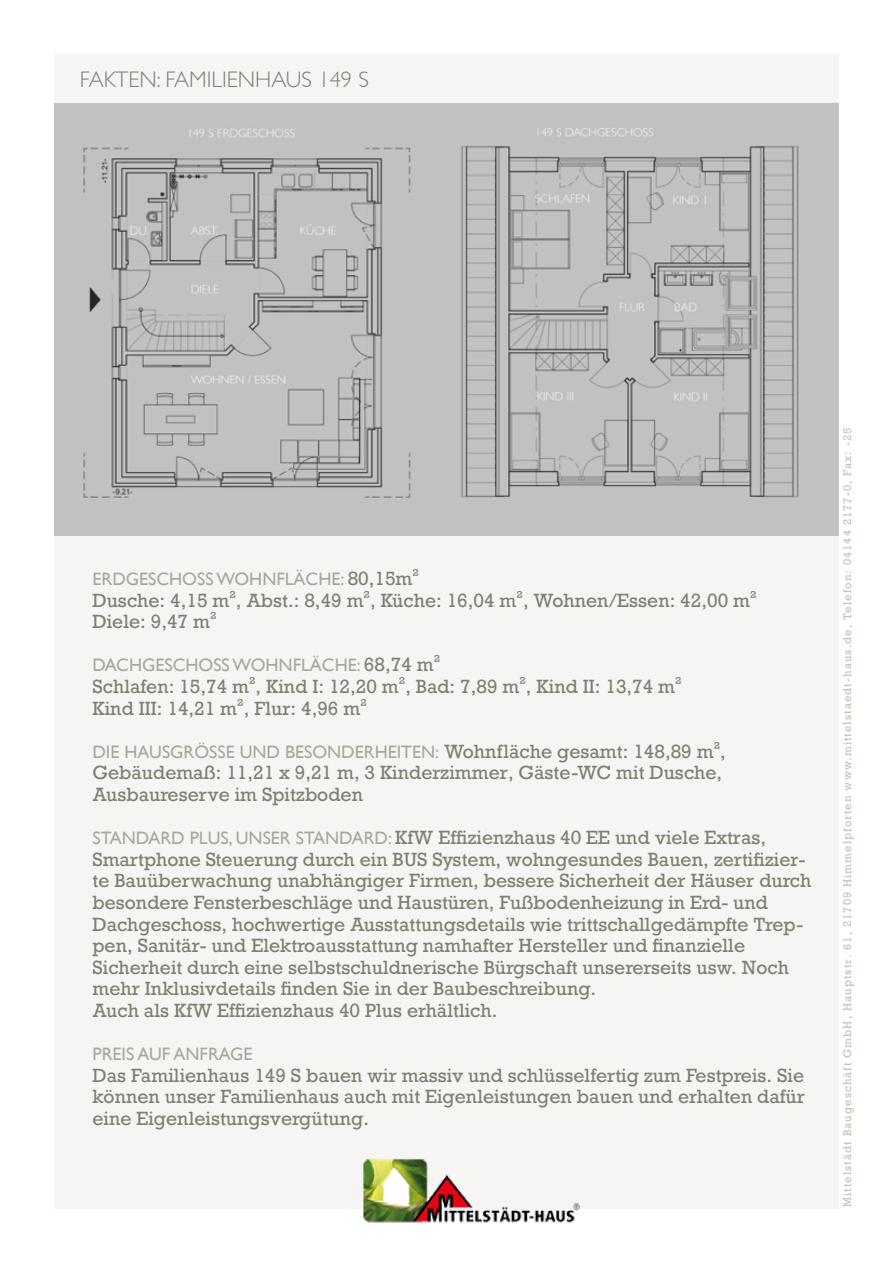
<style>
.page{position:relative;width:893px;height:1263px;background:#fff}
.page>*{position:absolute;margin:0;border:0;box-sizing:border-box;transform-origin:0 0}
.t1{font:300 22.5px "Gill Sans";color:#817f73}
.t2{font:18px/21.6px "Rockwell";color:#817f73}
.t3{font:18px "Gill Sans";color:#a9a79c}
.t4{font:10.5px "Rockwell";letter-spacing:.1em;color:#c2c0b8}
.s1{font-family:"Rockwell";color:#817f73}
.s2{font-family:"Gill Sans";color:#a9a79c}
</style>
<div class="page">
<div style="left:54px;top:54px;width:785px;height:1155px;background:#f6f5f4"></div>
<img style="left:54px;top:104px;width:785px;height:432px">
<img style="left:363px;top:1159px;width:217px;height:64px">
<p class="t1" style="left:80px;top:62px;width:291px">FAKTEN: FAMILIENHAUS 149 S</p>
<p class="t3" style="left:92px;top:568px;width:328px">ERDGESCHOSS WOHNFLÄCHE: <span class="s1">80,15m²</span></p>
<p class="t2" style="left:92px;top:589px;width:666px">Dusche: 4,15 m², Abst.: 8,49 m², Küche: 16,04 m², Wohnen/Essen: 42,00 m²<br>Diele: 9,47 m²</p>
<p class="t3" style="left:92px;top:655px;width:349px">DACHGESCHOSS WOHNFLÄCHE: <span class="s1">68,74 m²</span></p>
<p class="t2" style="left:92px;top:676px;width:591px">Schlafen: 15,74 m², Kind I: 12,20 m², Bad: 7,89 m², Kind II: 13,74 m²<br>Kind III: 14,21 m², Flur: 4,96 m²</p>
<p class="t3" style="left:92px;top:741px;width:635px">DIE HAUSGRÖSSE UND BESONDERHEITEN: <span class="s1">Wohnfläche gesamt: 148,89 m²,</span></p>
<p class="t2" style="left:92px;top:762px;width:631px">Gebäudemaß: 11,21 x 9,21 m, 3 Kinderzimmer, Gäste-WC mit Dusche,<br>Ausbaureserve im Spitzboden</p>
<p class="t2" style="left:92px;top:827px;width:720px"><span class="s2">STANDARD PLUS, UNSER STANDARD:</span> KfW Effizienzhaus 40 EE und viele Extras, Smartphone Steuerung durch ein BUS System, wohngesundes Bauen, zertifizier&shy;te Bauüberwachung unabhängiger Firmen, bessere Sicherheit der Häuser durch besondere Fensterbeschläge und Haustüren, Fußbodenheizung in Erd- und Dachgeschoss, hochwertige Ausstattungsdetails wie trittschallgedämpfte Trep&shy;pen, Sanitär- und Elektroausstattung namhafter Hersteller und finanzielle Sicherheit durch eine selbstschuldnerische Bürgschaft unsererseits usw. Noch mehr Inklusivdetails finden Sie in der Baubeschreibung.<br>Auch als KfW Effizienzhaus 40 Plus erhältlich.</p>
<p class="t3" style="left:92px;top:1043px;width:162px">PREIS AUF ANFRAGE</p>
<p class="t2" style="left:92px;top:1065px;width:714px;text-align:justify">Das Familienhaus 149 S bauen wir massiv und schlüsselfertig zum Festpreis. Sie können unser Familienhaus auch mit Eigenleistungen bauen und erhalten dafür eine Eigenleistungsvergütung.</p>
<p class="t4" style="left:841px;top:1207px;width:781px;rotate:-90deg">Mittelstädt Baugeschäft GmbH, Hauptstr. 61, 21709 Himmelpforten www.mittelstaedt-haus.de, Telefon: 04144 2177-0, Fax: -25</p>
</div>
